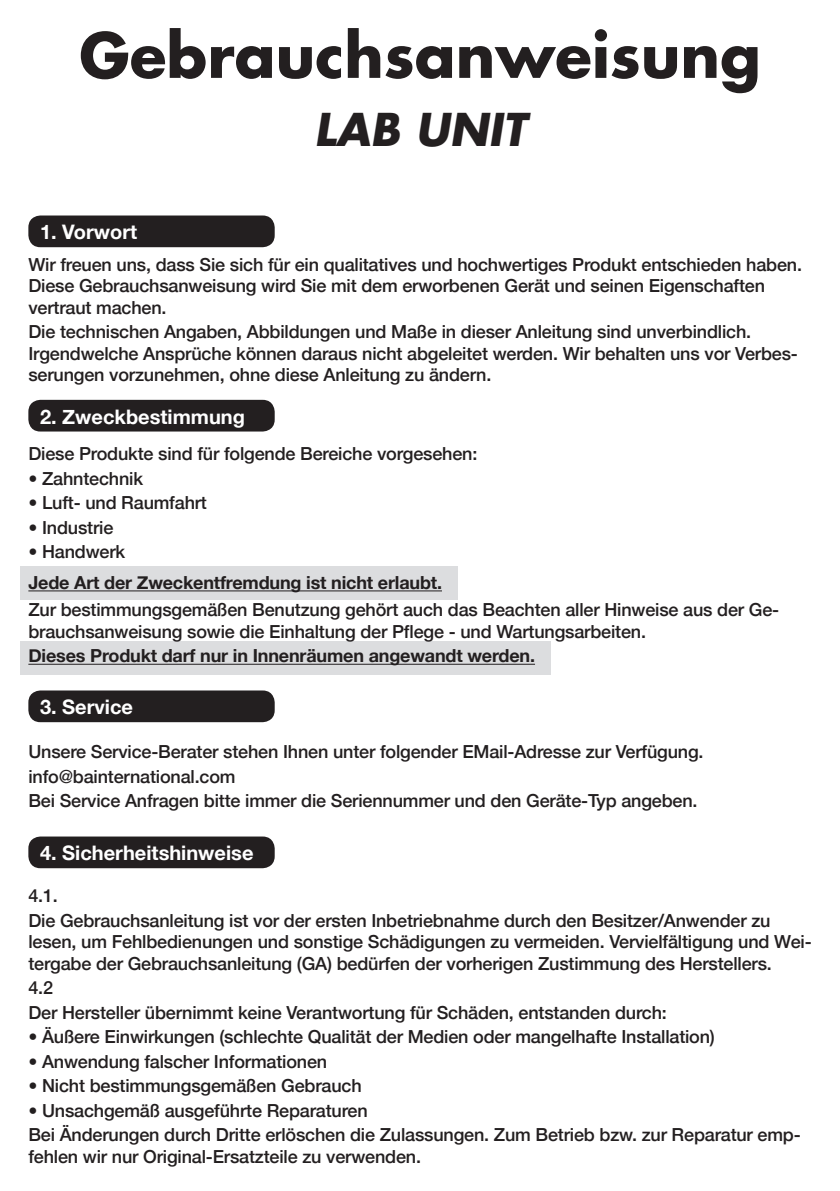
<style>
.page{position:relative;width:840px;height:1191px;background:#fff}
.page>*{position:absolute;margin:0;border:0;box-sizing:border-box;transform-origin:0 0}
.t1{font:700 60px "Futura Std";color:#231f20}
.t2{font:italic 700 44px "Futura Std";color:#231f20}
.t3{font:700 20px "Helvetica Neue";color:#fff}
.t4{font:500 18px/21.6px "Helvetica Neue";letter-spacing:-.01em;color:#231f20}
.t5{font:700 18px "Helvetica Neue";letter-spacing:-.01em;color:#231f20}
</style>
<div class="page">
<div style="left:20px;top:641px;width:530px;height:34px;background:#dcdddf"></div>
<div style="left:20px;top:566px;width:438px;height:33px;background:#dcdddf"></div>
<div style="left:28px;top:215px;width:246px;height:32px;background:#231f20;border-radius:12px"></div>
<hr style="left:28px;top:590px;width:414px;height:1px;background:#231f20">
<hr style="left:28px;top:664px;width:506px;height:1px;background:#231f20">
<div style="left:28px;top:400px;width:246px;height:31px;background:#231f20;border-radius:12px"></div>
<div style="left:28px;top:690px;width:246px;height:32px;background:#231f20;border-radius:12px"></div>
<div style="left:28px;top:836px;width:246px;height:32px;background:#231f20;border-radius:12px"></div>
<h1 class="t1" style="left:79px;top:15px;width:682px">Gebrauchsanweisung</h1>
<h2 class="t2" style="left:314px;top:100px;width:213px">LAB UNIT</h2>
<p class="t3" style="left:40px;top:216px;width:99px">1. Vorwort</p>
<p class="t4" style="left:28px;top:252px;width:774px">Wir freuen uns, dass Sie sich für ein qualitatives und hochwertiges Produkt entschieden haben.<br>Diese Gebrauchsanweisung wird Sie mit dem erworbenen Gerät und seinen Eigenschaften vertraut machen.</p>
<p class="t4" style="left:28px;top:319px;width:770px">Die technischen Angaben, Abbildungen und Maße in dieser Anleitung sind unverbindlich.<br>Irgendwelche Ansprüche können daraus nicht abgeleitet werden. Wir behalten uns vor Verbes&shy;serungen vorzunehmen, ohne diese Anleitung zu ändern.</p>
<p class="t3" style="left:40px;top:401px;width:206px">2. Zweckbestimmung</p>
<p class="t4" style="left:28px;top:442px;width:450px">Diese Produkte sind für folgende Bereiche vorgesehen:</p>
<p class="t4" style="left:28px;top:466px;width:116px">• Zahntechnik</p>
<p class="t4" style="left:28px;top:491px;width:180px">• Luft- und Raumfahrt</p>
<p class="t4" style="left:28px;top:515px;width:86px">• Industrie</p>
<p class="t4" style="left:28px;top:539px;width:98px">• Handwerk</p>
<p class="t5" style="left:28px;top:568px;width:415px">Jede Art der Zweckentfremdung ist nicht erlaubt.</p>
<p class="t4" style="left:28px;top:597px;width:751px">Zur bestimmungsgemäßen Benutzung gehört auch das Beachten aller Hinweise aus der Ge&shy;brauchsanweisung sowie die Einhaltung der Pflege - und Wartungsarbeiten.</p>
<p class="t5" style="left:28px;top:642px;width:508px">Dieses Produkt darf nur in Innenräumen angewandt werden.</p>
<p class="t3" style="left:40px;top:691px;width:94px">3. Service</p>
<p class="t4" style="left:28px;top:738px;width:676px;line-height:24.4px">Unsere Service-Berater stehen Ihnen unter folgender EMail-Adresse zur Verfügung. info@bainternational.com<br>Bei Service Anfragen bitte immer die Seriennummer und den Geräte-Typ angeben.</p>
<p class="t3" style="left:40px;top:837px;width:215px">4. Sicherheitshinweise</p>
<p class="t4" style="left:28px;top:882px;width:743px;line-height:24.4px">4.1.<br>Die Gebrauchsanleitung ist vor der ersten Inbetriebnahme durch den Besitzer/Anwender zu</p>
<p class="t4" style="left:28px;top:929px;width:784px">lesen, um Fehlbedienungen und sonstige Schädigungen zu vermeiden. Vervielfältigung und Wei&shy;tergabe der Gebrauchsanleitung (GA) bedürfen der vorherigen Zustimmung des Herstellers.</p>
<p class="t4" style="left:28px;top:974px;width:639px;line-height:24.4px">4.2<br>Der Hersteller übernimmt keine Verantwortung für Schäden, entstanden durch:</p>
<p class="t4" style="left:28px;top:1024px;width:687px">• Äußere Einwirkungen (schlechte Qualität der Medien oder mangelhafte Installation)</p>
<p class="t4" style="left:28px;top:1049px;width:300px">• Anwendung falscher Informationen</p>
<p class="t4" style="left:28px;top:1073px;width:334px">• Nicht bestimmungsgemäßen Gebrauch</p>
<p class="t4" style="left:28px;top:1096px;width:773px;line-height:24.4px">• Unsachgemäß ausgeführte Reparaturen<br>Bei Änderungen durch Dritte erlöschen die Zulassungen. Zum Betrieb bzw. zur Reparatur emp-</p>
<p class="t4" style="left:28px;top:1144px;width:394px">fehlen wir nur Original-Ersatzteile zu verwenden.</p>
</div>
